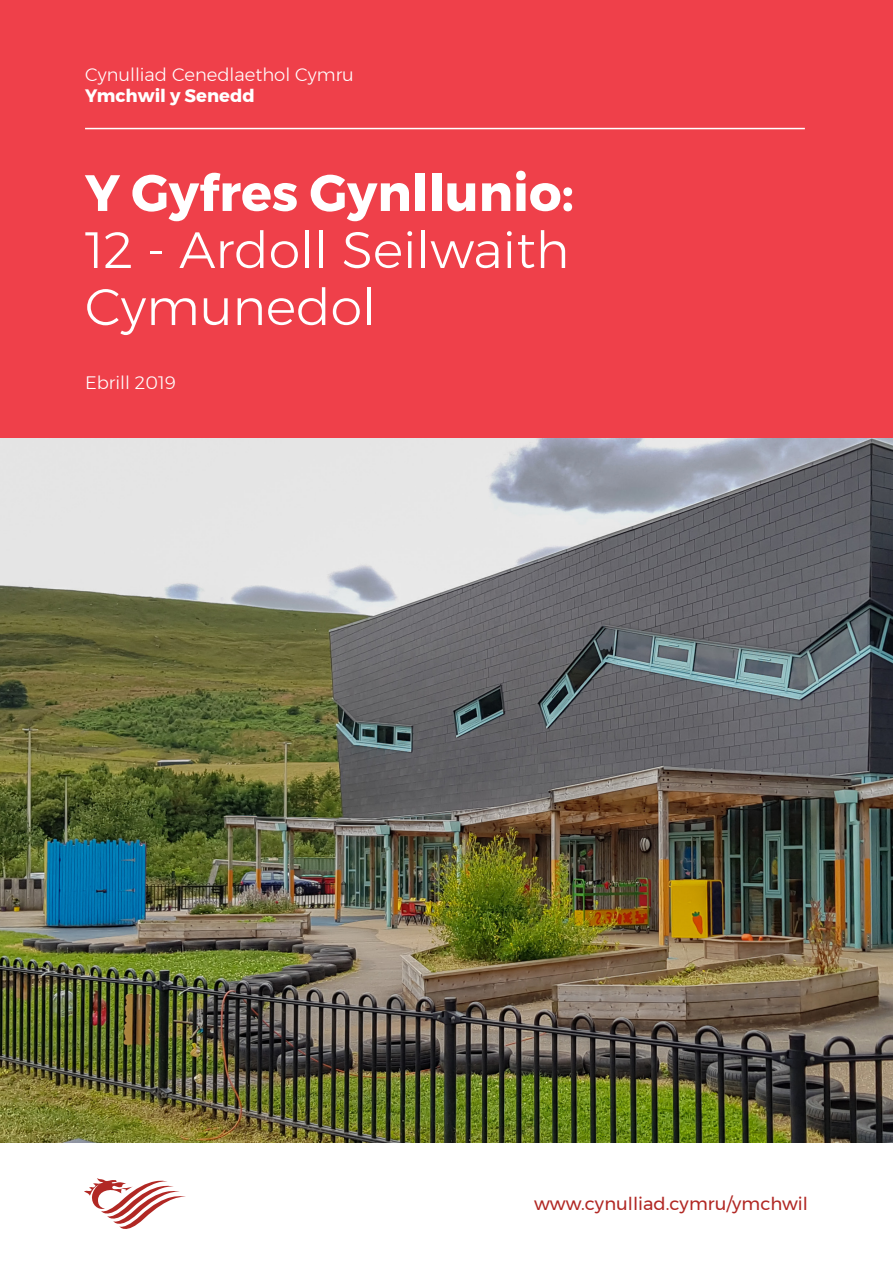
<style>
.page{position:relative;width:893px;height:1263px;background:#fff}
.page>*{position:absolute;margin:0;border:0;box-sizing:border-box;transform-origin:0 0}
.t1{font:300 51px/57px "Montserrat";color:#fff}
.t2{font:700 51px "Montserrat";color:#fff}
.t3{font:300 18px "Montserrat";color:#fff}
.t4{font:18px "Montserrat";color:#b12824}
.t5{font:700 18px "Montserrat";color:#fff}
</style>
<div class="page">
<div style="left:0;top:0;width:893px;height:1144px;background:#ef404a"></div>
<hr style="left:85px;top:128px;width:720px;height:1px;background:#fff">
<svg style="left:0;top:1143px;width:893px;height:1px"></svg>
<svg style="left:84px;top:1178px;width:102px;height:51px"></svg>
<img style="left:0;top:438px;width:893px;height:705px">
<p class="t3" style="left:85px;top:61px;width:270px">Cynulliad Cenedlaethol Cymru</p>
<p class="t5" style="left:85px;top:81px;width:171px">Ymchwil y Senedd</p>
<h1 class="t2" style="left:85px;top:152px;width:490px">Y Gyfres Gynllunio:</h1>
<h1 class="t1" style="left:85px;top:221px;width:486px">12 - Ardoll Seilwaith<br>Cymunedol</h1>
<p class="t3" style="left:85px;top:369px;width:93px">Ebrill 2019</p>
<p class="t4" style="left:534px;top:1189px;width:275px">www.cynulliad.cymru/ymchwil</p>
</div>
